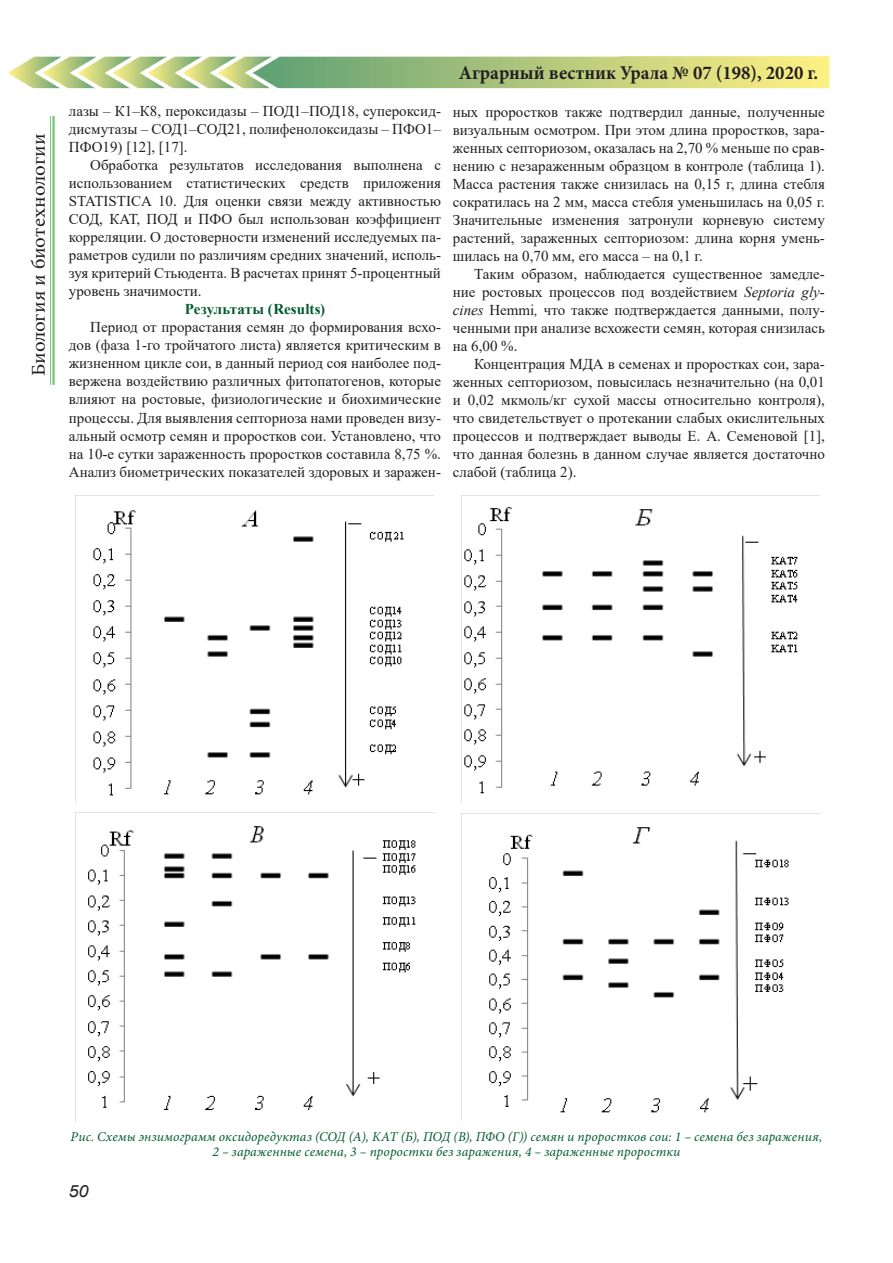
<style>
.page{position:relative;width:893px;height:1263px;background:#fff}
.page>*{position:absolute;margin:0;border:0;box-sizing:border-box;transform-origin:0 0}
.t1{font:700 19.5px "Minion Pro";color:#231f20;scale:.96 1}
.t2{font:19.5px "Minion Pro";letter-spacing:-.01em;color:#231f20;scale:1.08 1}
.t3{font:italic 16.8px "Arial";color:#231f20;scale:1.08 1}
.t4{font:15px/18px "Times New Roman";color:#231f20;text-align:justify}
.подзаголовок{font:700 15px "Times New Roman";letter-spacing:.005em;color:#025b30}
.рисунок{font:italic 13.5px/15px "Minion Pro";letter-spacing:.01em;color:#025b30;text-align:center}
.s1{font-style:italic}
</style>
<div class="page">
<img style="left:9px;top:56px;width:820px;height:32px">
<hr style="left:52px;top:116px;width:3px;height:269px;background:#40ae49">
<hr style="left:50px;top:116px;width:1px;height:269px;background:#40ae49">
<img style="left:75px;top:495px;width:359px;height:307px">
<img style="left:461px;top:495px;width:358px;height:307px">
<img style="left:75px;top:812px;width:360px;height:310px">
<img style="left:461px;top:813px;width:358px;height:307px">
<h1 class="t2" style="left:26px;top:376px;width:226px;rotate:-90deg">Биология и биотехнологии</h1>
<p class="t4" style="left:69px;top:102px;width:374px">лазы – К1–К8, пероксидазы – ПОД1–ПОД18, супероксид&shy;дисмутазы – СОД1–СОД21, полифенолоксидазы – ПФО1– ПФО19) [12], [17].</p>
<p class="t4" style="left:69px;top:156px;width:374px;text-indent:21px">Обработка результатов исследования выполнена с использованием статистических средств приложения STATISTICA 10. Для оценки связи между активностью СОД, КАТ, ПОД и ПФО был использован коэффициент корреляции. О достоверности изменений исследуемых па&shy;раметров судили по различиям средних значений, исполь&shy;зуя критерий Стьюдента. В расчетах принят 5-процентный уровень значимости.</p>
<p class="подзаголовок" style="left:185px;top:299px;width:142px">Результаты (Results)</p>
<p class="t4" style="left:69px;top:318px;width:374px;text-indent:21px">Период от прорастания семян до формирования всхо&shy;дов (фаза 1-го тройчатого листа) является критическим в жизненном цикле сои, в данный период соя наиболее под&shy;вержена воздействию различных фитопатогенов, которые влияют на ростовые, физиологические и биохимические процессы. Для выявления септориоза нами проведен визу&shy;альный осмотр семян и проростков сои. Установлено, что на 10-е сутки зараженность проростков составила 8,75 %.<br>Анализ биометрических показателей здоровых и заражен-</p>
<h1 class="t1" style="left:459px;top:59px;width:376px">Аграрный вестник Урала № 07 (198), 2020 г.</h1>
<p class="t4" style="left:453px;top:102px;width:374px">ных проростков также подтвердил данные, полученные визуальным осмотром. При этом длина проростков, зара&shy;женных септориозом, оказалась на 2,70 % меньше по срав&shy;нению с незараженным образцом в контроле (таблица 1).<br>Масса растения также снизилась на 0,15 г, длина стебля сократилась на 2 мм, масса стебля уменьшилась на 0,05 г.<br>Значительные изменения затронули корневую систему растений, зараженных септориозом: длина корня умень&shy;шилась на 0,70 мм, его масса – на 0,1 г.</p>
<p class="t4" style="left:453px;top:264px;width:374px;text-indent:21px">Таким образом, наблюдается существенное замедле&shy;ние ростовых процессов под воздействием <span class="s1">Septoria gly&shy;cines</span> Hemmi<span class="s1">,</span> что также подтверждается данными, полу&shy;ченными при анализе всхожести семян, которая снизилась на 6,00 %.</p>
<p class="t4" style="left:453px;top:354px;width:374px;text-indent:21px">Концентрация МДА в семенах и проростках сои, зара&shy;женных септориозом, повысилась незначительно (на 0,01 и 0,02 мкмоль/кг сухой массы относительно контроля), что свидетельствует о протекании слабых окислительных процессов и подтверждает выводы Е. А. Семеновой [1], что данная болезнь в данном случае является достаточно слабой (таблица 2).</p>
<p class="рисунок" style="left:71px;top:1129px;width:753px">Рис. Схемы энзимограмм оксидоредуктаз (СОД (А), КАТ (Б), ПОД (В), ПФО (Г)) семян и проростков сои: 1 – семена без заражения,<br>2 – зараженные семена, 3 – проростки без заражения, 4 – зараженные проростки</p>
<p class="t3" style="left:68px;top:1181px;width:20px">50</p>
</div>
